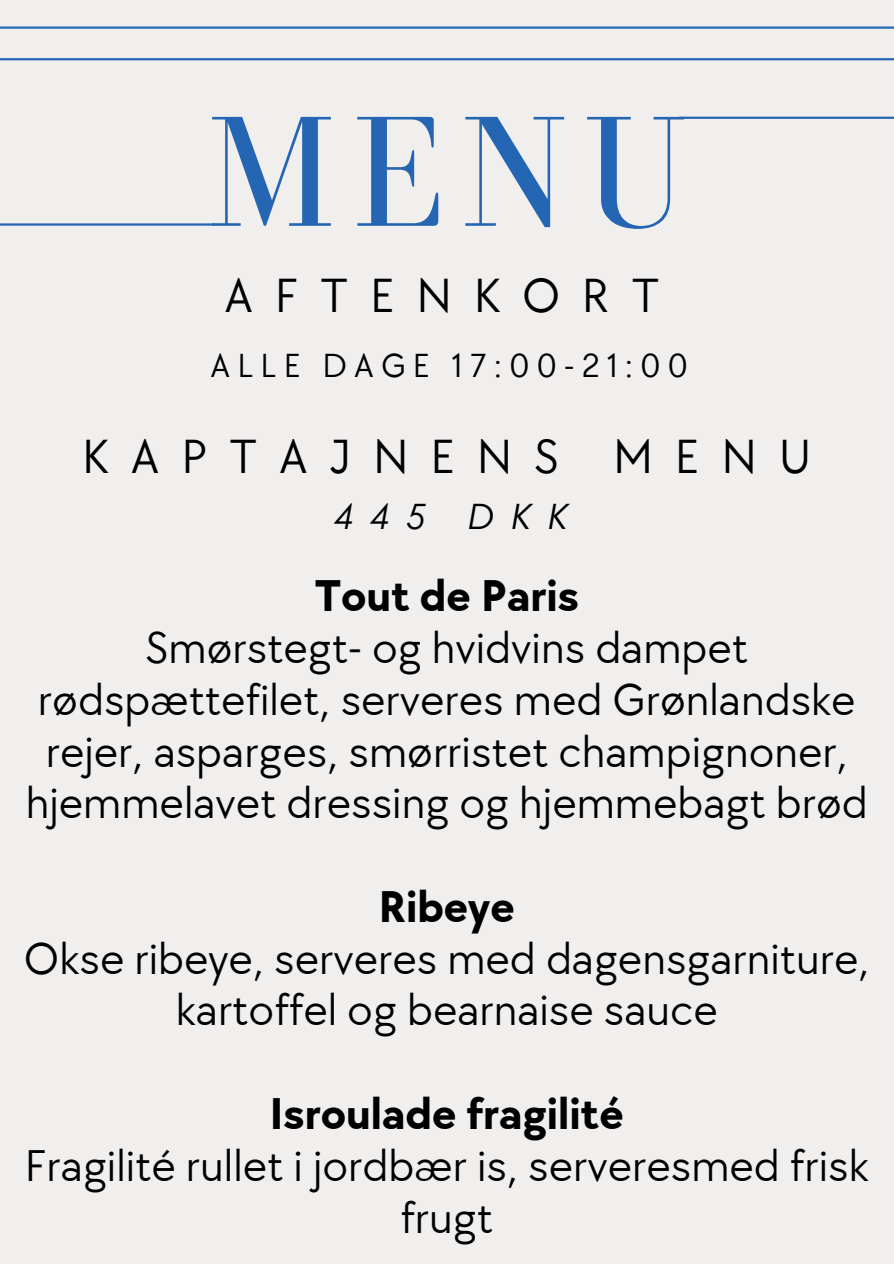
<style>
.page{position:relative;width:894px;height:1264px;background:#fff}
.page>*{position:absolute;margin:0;border:0;box-sizing:border-box;transform-origin:0 0}
.t1{font:162px "Bodoni FLF";color:#2466b3}
.t2{font:49.5px "TT Chocolates";letter-spacing:.435em;color:#000}
.t3{font:45.9px/51.8px "TT Chocolates";color:#000;text-align:center}
.t4{font:700 45.9px "TT Chocolates";color:#000}
.t5{font:italic 37.5px "TT Chocolates";letter-spacing:.435em;color:#000}
.t6{font:34.5px "TT Chocolates";letter-spacing:.2em;color:#000}
.s1{font-weight:700}
</style>
<div class="page">
<div style="left:0;top:0;width:893px;height:1263px;background:#f1eeee"></div>
<hr style="left:0;top:26px;width:893px;height:3px;background:#2466b3">
<hr style="left:0;top:58px;width:893px;height:2px;background:#2466b3">
<hr style="left:0;top:223px;width:214px;height:3px;background:#2466b3">
<hr style="left:679px;top:117px;width:214px;height:2px;background:#2466b3">
<p class="t1" style="left:206px;top:84px;width:481px">MENU</p>
<p class="t2" style="left:224px;top:267px;width:437px">AFTENKORT</p>
<h1 class="t6" style="left:210px;top:346px;width:479px">ALLE DAGE 17:00-21:00</h1>
<h2 class="t2" style="left:82px;top:429px;width:730px">KAPTAJNENS MENU</h2>
<h2 class="t5" style="left:333px;top:495px;width:234px">445 DKK</h2>
<p class="t3" style="left:26px;top:571px;width:843px"><span class="s1">Tout de Paris<br></span>Smørstegt- og hvidvins dampet rødspættefilet, serveres med Grønlandske rejer, asparges, smørristet champignoner, hjemmelavet dressing og hjemmebagt brød</p>
<p class="t3" style="left:24px;top:882px;width:846px"><span class="s1">Ribeye<br></span>Okse ribeye, serveres med dagensgarniture, kartoffel og bearnaise sauce</p>
<p class="t4" style="left:270px;top:1087px;width:355px">Isroulade fragilité</p>
<p class="t3" style="left:25px;top:1141px;width:845px">Fragilité rullet i jordbær is, serveresmed frisk frugt</p>
</div>
